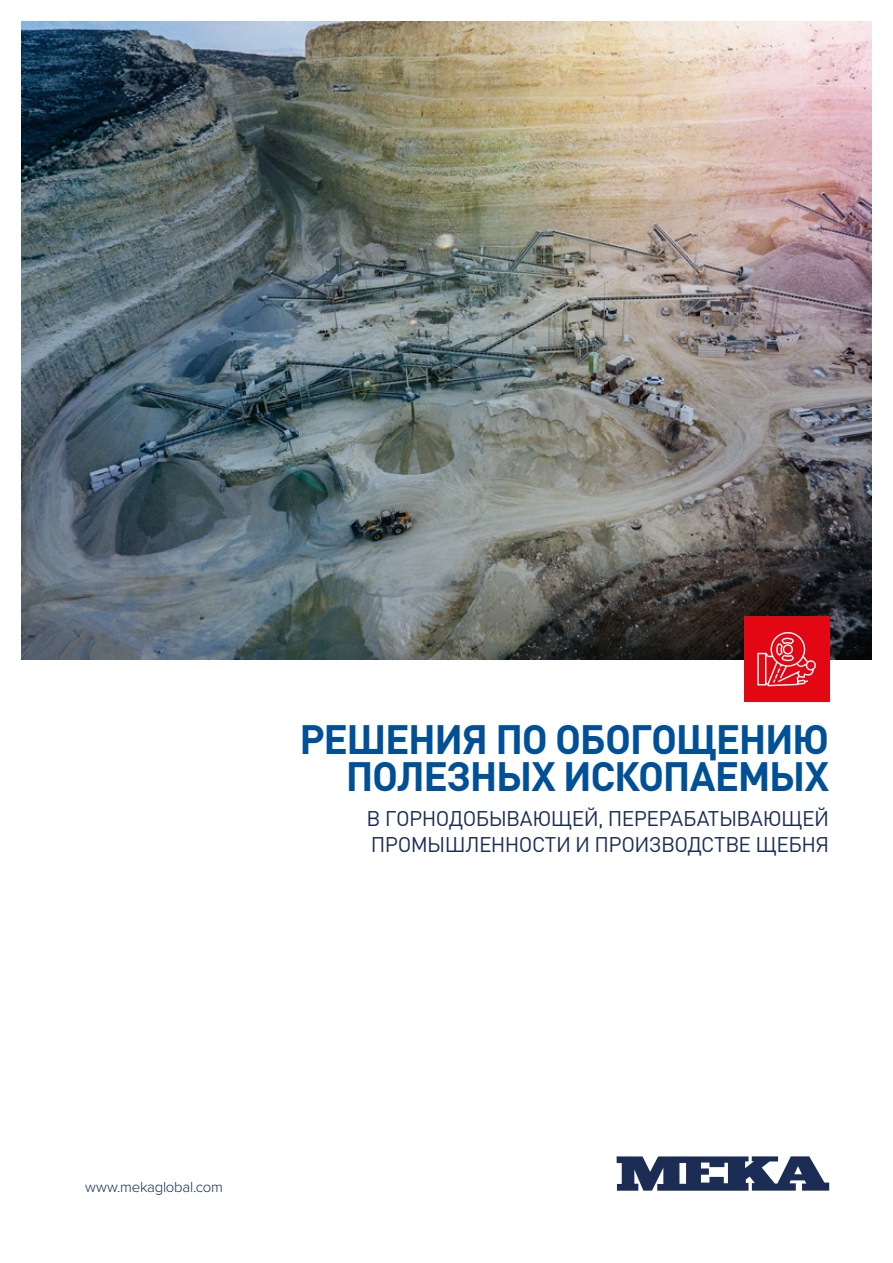
<style>
.page{position:relative;width:893px;height:1263px;background:#fff}
.page>*{position:absolute;margin:0;border:0;box-sizing:border-box;transform-origin:0 0}
.t1{font:700 40.5px/37.3px "DIN Pro";letter-spacing:-.035em;color:#005097;text-align:right}
.t2{font:21px/26.1px "DIN Pro";letter-spacing:-.03em;color:#1b2d54}
.t3{font:300 15px "Proxima Nova";letter-spacing:-.02em;color:#1b2d54}
</style>
<div class="page">
<img style="left:21px;top:21px;width:851px;height:638px">
<svg style="left:616px;top:1156px;width:213px;height:35px"></svg>
<div style="left:744px;top:617px;width:85px;height:85px;background:#e30613"></div>
<svg style="left:757px;top:632px;width:59px;height:54px"></svg>
<h1 class="t1" style="left:299px;top:719px;width:531px">РЕШЕНИЯ ПО ОБОГОЩЕНИЮ<br>ПОЛЕЗНЫХ ИСКОПАЕМЫХ</h1>
<p class="t2" style="left:366px;top:804px;width:464px">В ГОРНОДОБЫВАЮЩЕЙ, ПЕРЕРАБАТЫВАЮЩЕЙ<br>ПРОМЫШЛЕННОСТИ И ПРОИЗВОДСТВЕ ЩЕБНЯ</p>
<p class="t3" style="left:85px;top:1178px;width:139px">www.mekaglobal.com</p>
</div>
